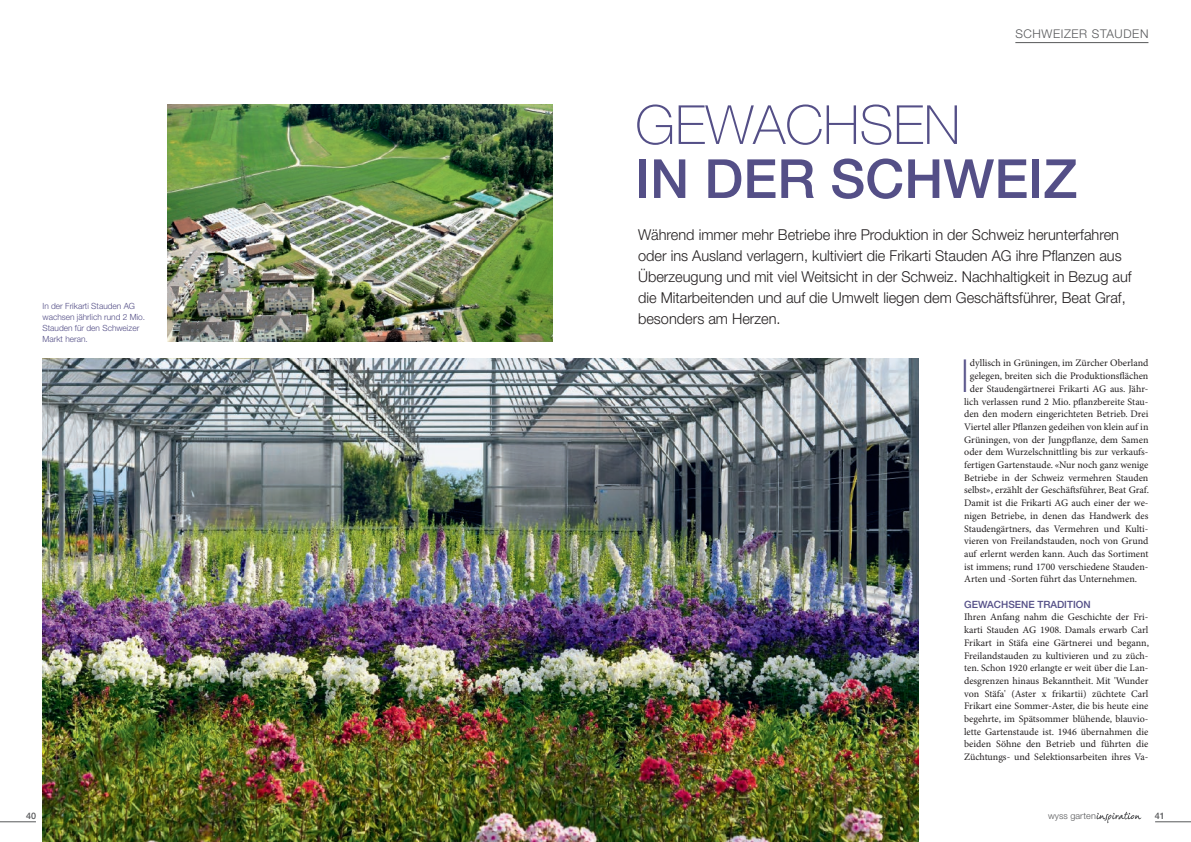
<style>
.page{position:relative;width:1191px;height:842px;background:#fff}
.page>*{position:absolute;margin:0;border:0;box-sizing:border-box;transform-origin:0 0}
.Titel_Bold{font:500 54px "Helvetica Neue";color:#544f87}
.Titel_Ligth{font:100 54px "Helvetica Neue";color:#544f87}
.Lauftext_Minion{font:100 45.6px "Helvetica Neue";color:#544f87}
.Lead_15PT{font:300 15px/21px "Helvetica Neue";color:#231f20}
.t1{font:300 12px "Helvetica Neue";letter-spacing:.05em;color:#57585a}
.Lauftext_Minion-2{font:10px/12.7px "Minion Pro";color:#231f20;text-align:justify}
.Lauftext_Minion-3{font:500 10px "Helvetica Neue";color:#544f87}
.t2{font:300 9.1px "Helvetica Neue";letter-spacing:.005em;color:#57585a}
.t3{font:500 9px "Helvetica Neue";color:#57585a}
.Legende{font:300 8.5px/11px "Helvetica Neue";color:#544f87}
</style>
<div class="page">
<svg style="left:1096px;top:812px;width:45px;height:11px"></svg>
<hr style="left:1155px;top:821px;width:36px;height:1px;background:#57585a">
<hr style="left:0;top:821px;width:36px;height:1px;background:#57585a">
<hr style="left:1015px;top:42px;width:133px;height:1px;background:#57585a">
<img style="left:167px;top:104px;width:386px;height:238px">
<img style="left:43px;top:359px;width:875px;height:483px">
<p class="Legende" style="left:43px;top:300px;width:104px">In der Frikarti Stauden AG wachsen jährlich rund 2 Mio.<br>Stauden für den Schweizer<br>Markt heran.</p>
<p class="t1" style="left:1015px;top:26px;width:135px">SCHWEIZER STAUDEN</p>
<p class="Titel_Ligth" style="left:635px;top:95px;width:327px">GEWACHSEN</p>
<p class="Titel_Bold" style="left:635px;top:147px;width:444px">IN DER SCHWEIZ</p>
<p class="Lead_15PT" style="left:638px;top:224px;width:495px">Während immer mehr Betriebe ihre Produktion in der Schweiz herunterfahren oder ins Ausland verlagern, kultiviert die Frikarti Stauden AG ihre Pflanzen aus Überzeugung und mit viel Weitsicht in der Schweiz. Nachhaltigkeit in Bezug auf die Mitarbeitenden und auf die Umwelt liegen dem Geschäftsführer, Beat Graf, besonders am Herzen.</p>
<p class="Lauftext_Minion" style="left:961px;top:350px;width:9px">I</p>
<p class="Lauftext_Minion-2" style="left:970px;top:357px;width:180px">dyllisch in Grüningen, im Zürcher Oberland</p>
<p class="Lauftext_Minion-2" style="left:970px;top:370px;width:180px">gelegen, breiten sich die Produktionsflächen</p>
<p class="Lauftext_Minion-2" style="left:970px;top:383px;width:180px">der Staudengärtnerei Frikarti AG aus. Jähr-</p>
<p class="Lauftext_Minion-2" style="left:964px;top:395px;width:186px">lich verlassen rund 2 Mio. pflanzbereite Stau-</p>
<p class="Lauftext_Minion-2" style="left:964px;top:408px;width:186px">den den modern eingerichteten Betrieb. Drei</p>
<p class="Lauftext_Minion-2" style="left:964px;top:421px;width:186px">Viertel aller Pflanzen gedeihen von klein auf in</p>
<p class="Lauftext_Minion-2" style="left:964px;top:433px;width:186px">Grüningen, von der Jungpflanze, dem Samen</p>
<p class="Lauftext_Minion-2" style="left:964px;top:446px;width:186px">oder dem Wurzelschnittling bis zur verkaufs-</p>
<p class="Lauftext_Minion-2" style="left:964px;top:459px;width:186px">fertigen Gartenstaude. «Nur noch ganz wenige</p>
<p class="Lauftext_Minion-2" style="left:964px;top:472px;width:186px">Betriebe in der Schweiz vermehren Stauden</p>
<p class="Lauftext_Minion-2" style="left:964px;top:484px;width:186px">selbst», erzählt der Geschäftsführer, Beat Graf.</p>
<p class="Lauftext_Minion-2" style="left:964px;top:497px;width:186px">Damit ist die Frikarti AG auch einer der we-</p>
<p class="Lauftext_Minion-2" style="left:964px;top:510px;width:186px">nigen Betriebe, in denen das Handwerk des</p>
<p class="Lauftext_Minion-2" style="left:964px;top:522px;width:186px">Staudengärtners, das Vermehren und Kulti-</p>
<p class="Lauftext_Minion-2" style="left:964px;top:535px;width:186px">vieren von Freilandstauden, noch von Grund</p>
<p class="Lauftext_Minion-2" style="left:964px;top:548px;width:186px">auf erlernt werden kann. Auch das Sortiment</p>
<p class="Lauftext_Minion-2" style="left:964px;top:560px;width:186px">ist immens; rund 1700 verschiedene Stauden-</p>
<p class="Lauftext_Minion-2" style="left:964px;top:573px;width:174px">Arten und -Sorten führt das Unternehmen.</p>
<p class="Lauftext_Minion-3" style="left:964px;top:598px;width:128px">GEWACHSENE TRADITION</p>
<p class="Lauftext_Minion-2" style="left:964px;top:611px;width:186px">Ihren Anfang nahm die Geschichte der Fri&shy;karti Stauden AG 1908. Damals erwarb Carl Frikart in Stäfa eine Gärtnerei und begann, Freilandstauden zu kultivieren und zu züch&shy;ten. Schon 1920 erlangte er weit über die Lan&shy;desgrenzen hinaus Bekanntheit. Mit 'Wunder von Stäfa' (Aster x frikartii) züchtete Carl Frikart eine Sommer-Aster, die bis heute eine begehrte, im Spätsommer blühende, blauvio&shy;lette Gartenstaude ist. 1946 übernahmen die beiden Söhne den Betrieb und führten die Züchtungs- und Selektionsarbeiten ihres Va-</p>
<p class="t3" style="left:26px;top:811px;width:12px">40</p>
<p class="t2" style="left:1048px;top:810px;width:49px">wyss garten</p>
<p class="t3" style="left:1154px;top:810px;width:12px">41</p>
</div>
